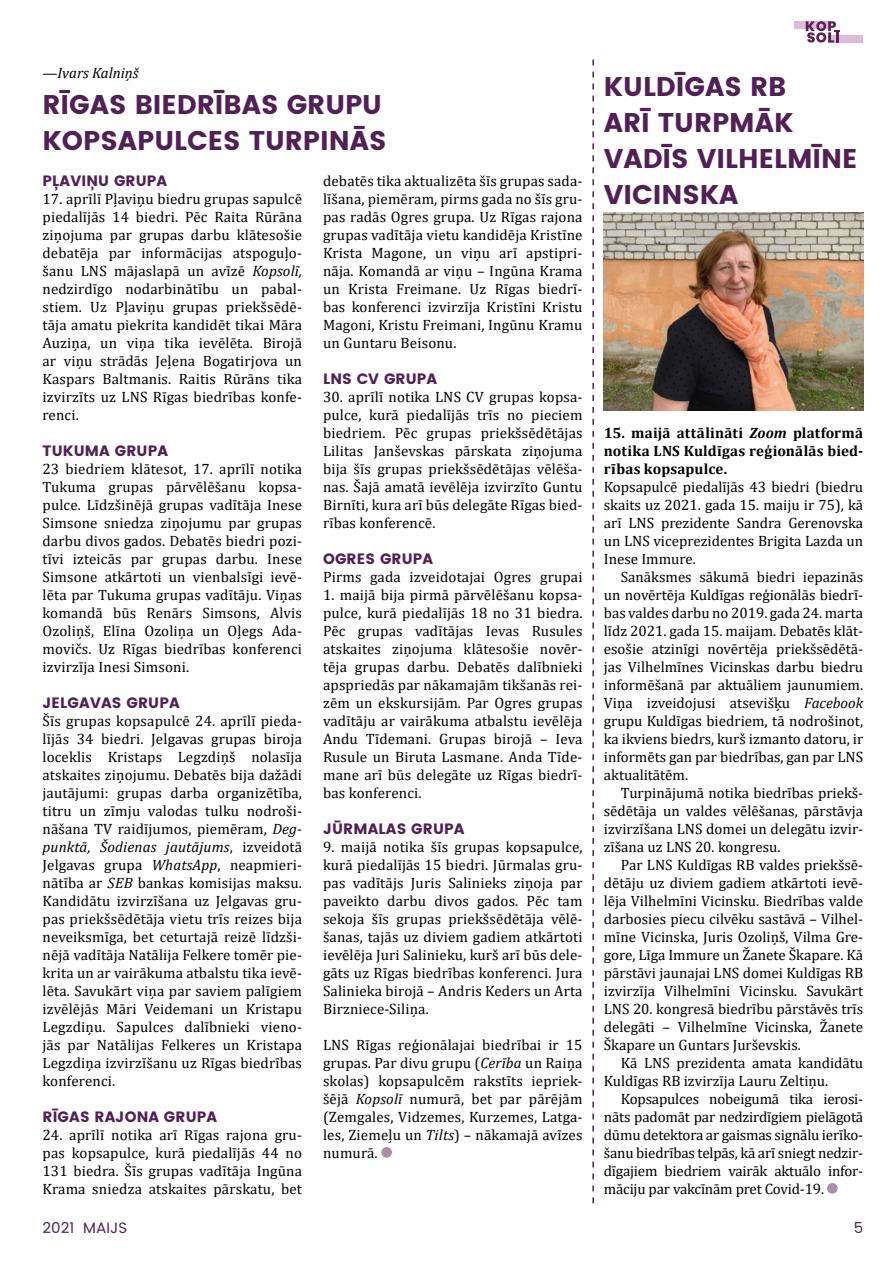
<style>
.page{position:relative;width:893px;height:1263px;background:#fff}
.page>*{position:absolute;margin:0;border:0;box-sizing:border-box;transform-origin:0 0}
.t1{font:700 27px/36px "Poppins";color:#522057}
.t2{font:15px/18px "Cambria";letter-spacing:.01em;color:#000;text-align:justify}
.t3{font:700 15px "Poppins";letter-spacing:.01em;color:#522057}
.t4{font:700 15px/18px "Cambria";letter-spacing:.015em;color:#000;text-align:justify}
.t5{font:italic 15px "Cambria";color:#000}
.t6{font:15px "Poppins";color:#522057}
.s1{font-style:italic}
</style>
<div class="page">
<div style="left:827px;top:1183px;width:11px;height:11px;background:#ac8da9;border-radius:50%"></div>
<div style="left:381px;top:1147px;width:11px;height:11px;background:#ac8da9;border-radius:50%"></div>
<svg style="left:592px;top:60px;width:2px;height:1143px"></svg>
<img style="left:604px;top:213px;width:259px;height:198px">
<div style="left:795px;top:21px;width:36px;height:8px;background:#ddbcdb"></div>
<div style="left:828px;top:35px;width:35px;height:8px;background:#ddbcdb"></div>
<svg style="left:806px;top:21px;width:34px;height:22px"></svg>
<p class="t5" style="left:43px;top:62px;width:98px">—Ivars Kalniņš</p>
<h1 class="t1" style="left:43px;top:86px;width:346px">RĪGAS BIEDRĪBAS GRUPU<br>KOPSAPULCES TURPINĀS</h1>
<p class="t3" style="left:43px;top:172px;width:126px">PĻAVIŅU GRUPA</p>
<p class="t2" style="left:43px;top:189px;width:261px">17. aprīlī Pļaviņu biedru grupas sapulcē piedalījās 14 biedri. Pēc Raita Rūrāna ziņojuma par grupas darbu klātesošie debatēja par informācijas atspoguļo&shy;šanu LNS mājaslapā un avīzē <span class="s1">Kopsolī, </span>nedzirdīgo nodarbinātību un pabal&shy;stiem. Uz Pļaviņu grupas priekšsēdē&shy;tāja amatu piekrita kandidēt tikai Māra Auziņa, un viņa tika ievēlēta. Birojā ar viņu strādās Jeļena Bogatirjova un Kaspars Baltmanis. Raitis Rūrāns tika izvirzīts uz LNS Rīgas biedrības konfe&shy;renci.</p>
<p class="t3" style="left:43px;top:442px;width:127px">TUKUMA GRUPA</p>
<p class="t2" style="left:43px;top:459px;width:261px">23 biedriem klātesot, 17. aprīlī notika Tukuma grupas pārvēlēšanu kopsa&shy;pulce. Līdzšinējā grupas vadītāja Inese Simsone sniedza ziņojumu par grupas darbu divos gados. Debatēs biedri pozi&shy;tīvi izteicās par grupas darbu. Inese Simsone atkārtoti un vienbalsīgi ievē&shy;lēta par Tukuma grupas vadītāju. Viņas komandā būs Renārs Simsons, Alvis Ozoliņš, Elīna Ozoliņa un Oļegs Ada&shy;movičs. Uz Rīgas biedrības konferenci izvirzīja Inesi Simsoni.</p>
<p class="t3" style="left:43px;top:694px;width:139px">JELGAVAS GRUPA</p>
<p class="t2" style="left:43px;top:711px;width:261px">Šīs grupas kopsapulcē 24. aprīlī pieda&shy;lījās 34 biedri. Jelgavas grupas biroja loceklis Kristaps Legzdiņš nolasīja atskaites ziņojumu. Debatēs bija dažādi jautājumi: grupas darba organizētība, titru un zīmju valodas tulku nodroši&shy;nāšana TV raidījumos, piemēram, <span class="s1">Deg&shy;punktā, Šodienas jautājums</span>, izveidotā Jelgavas grupa <span class="s1">WhatsApp</span>, neapmieri&shy;nātība ar <span class="s1">SEB</span> bankas komisijas maksu.<br>Kandidātu izvirzīšana uz Jelgavas gru&shy;pas priekšsēdētāja vietu trīs reizes bija neveiksmīga, bet ceturtajā reizē līdzši&shy;nējā vadītāja Natālija Felkere tomēr pie&shy;krita un ar vairākuma atbalstu tika ievē&shy;lēta. Savukārt viņa par saviem palīgiem izvēlējās Māri Veidemani un Kristapu Legzdiņu. Sapulces dalībnieki vieno&shy;jās par Natālijas Felkeres un Kristapa Legzdiņa izvirzīšanu uz Rīgas biedrības konferenci.</p>
<p class="t3" style="left:43px;top:1108px;width:176px">RĪGAS RAJONA GRUPA</p>
<p class="t2" style="left:43px;top:1125px;width:261px">24. aprīlī notika arī Rīgas rajona gru&shy;pas kopsapulce, kurā piedalījās 44 no 131 biedra. Šīs grupas vadītāja Ingūna Krama sniedza atskaites pārskatu, bet</p>
<p class="t2" style="left:323px;top:171px;width:261px">debatēs tika aktualizēta šīs grupas sada&shy;līšana, piemēram, pirms gada no šīs gru&shy;pas radās Ogres grupa. Uz Rīgas rajona grupas vadītāja vietu kandidēja Kristīne Krista Magone, un viņu arī apstipri&shy;nāja. Komandā ar viņu – Ingūna Krama un Krista Freimane. Uz Rīgas biedrī&shy;bas konferenci izvirzīja Kristīni Kristu Magoni, Kristu Freimani, Ingūnu Kramu un Guntaru Beisonu.</p>
<p class="t3" style="left:323px;top:370px;width:116px">LNS CV GRUPA</p>
<p class="t2" style="left:323px;top:387px;width:261px">30. aprīlī notika LNS CV grupas kopsa&shy;pulce, kurā piedalījās trīs no pieciem biedriem. Pēc grupas priekšsēdētājas Lilitas Janševskas pārskata ziņojuma bija šīs grupas priekšsēdētājas vēlēša&shy;nas. Šajā amatā ievēlēja izvirzīto Guntu Birnīti, kura arī būs delegāte Rīgas bied&shy;rības konferencē.</p>
<p class="t3" style="left:323px;top:550px;width:112px">OGRES GRUPA</p>
<p class="t2" style="left:323px;top:567px;width:261px">Pirms gada izveidotajai Ogres grupai</p>
<p class="t2" style="left:323px;top:585px;width:261px">1. maijā bija pirmā pārvēlēšanu kopsa&shy;pulce, kurā piedalījās 18 no 31 biedra.<br>Pēc grupas vadītājas Ievas Rusules atskaites ziņojuma klātesošie novēr&shy;tēja grupas darbu. Debatēs dalībnieki apspriedās par nākamajām tikšanās rei&shy;zēm un ekskursijām. Par Ogres grupas vadītāju ar vairākuma atbalstu ievēlēja Andu Tīdemani. Grupas birojā – Ieva Rusule un Biruta Lasmane. Anda Tīde&shy;mane arī būs delegāte uz Rīgas biedrī&shy;bas konferenci.</p>
<p class="t3" style="left:323px;top:820px;width:143px">JŪRMALAS GRUPA</p>
<p class="t2" style="left:323px;top:837px;width:261px">9. maijā notika šīs grupas kopsapulce, kurā piedalījās 15 biedri. Jūrmalas gru&shy;pas vadītājs Juris Salinieks ziņoja par paveikto darbu divos gados. Pēc tam sekoja šīs grupas priekšsēdētāja vēlē&shy;šanas, tajās uz diviem gadiem atkārtoti ievēlēja Juri Salinieku, kurš arī būs dele&shy;gāts uz Rīgas biedrības konferenci. Jura Salinieka birojā – Andris Keders un Arta Birzniece-Siliņa.</p>
<p class="t2" style="left:323px;top:1035px;width:261px">LNS Rīgas reģionālajai biedrībai ir 15 grupas. Par divu grupu (<span class="s1">Cerība</span> un Raiņa skolas) kopsapulcēm rakstīts iepriek&shy;šējā <span class="s1">Kopsolī</span> numurā, bet par pārējām (Zemgales, Vidzemes, Kurzemes, Latga&shy;les, Ziemeļu un <span class="s1">Tilts</span>) – nākamajā avīzes numurā.</p>
<h1 class="t1" style="left:604px;top:68px;width:255px">KULDĪGAS RB<br>ARĪ TURPMĀK<br>VADĪS VILHELMĪNE<br>VICINSKA</h1>
<p class="t4" style="left:604px;top:423px;width:261px">15. maijā attālināti <span class="s1">Zoom</span> platformā notika LNS Kuldīgas reģionālās bied&shy;rības kopsapulce.</p>
<p class="t2" style="left:604px;top:477px;width:261px">Kopsapulcē piedalījās 43 biedri (biedru skaits uz 2021. gada 15. maiju ir 75), kā arī LNS prezidente Sandra Gerenovska un LNS viceprezidentes Brigita Lazda un Inese Immure.</p>
<p class="t2" style="left:604px;top:567px;width:261px;text-indent:17px">Sanāksmes sākumā biedri iepazinās un novērtēja Kuldīgas reģionālās biedrī&shy;bas valdes darbu no 2019. gada 24. marta līdz 2021. gada 15. maijam. Debatēs klāt&shy;esošie atzinīgi novērtēja priekšsēdētā&shy;jas Vilhelmīnes Vicinskas darbu biedru informēšanā par aktuāliem jaunumiem.<br>Viņa izveidojusi atsevišķu <span class="s1">Facebook </span>grupu Kuldīgas biedriem, tā nodrošinot, ka ikviens biedrs, kurš izmanto datoru, ir informēts gan par biedrības, gan par LNS aktualitātēm.</p>
<p class="t2" style="left:604px;top:783px;width:261px;text-indent:17px">Turpinājumā notika biedrības priekš&shy;sēdētāja un valdes vēlēšanas, pārstāvja izvirzīšana LNS domei un delegātu izvir&shy;zīšana uz LNS 20. kongresu.</p>
<p class="t2" style="left:604px;top:855px;width:261px;text-indent:17px">Par LNS Kuldīgas RB valdes priekšsē&shy;dētāju uz diviem gadiem atkārtoti ievē&shy;lēja Vilhelmīni Vicinsku. Biedrības valde darbosies piecu cilvēku sastāvā – Vilhel&shy;mīne Vicinska, Juris Ozoliņš, Vilma Gre&shy;gore, Līga Immure un Žanete Škapare. Kā pārstāvi jaunajai LNS domei Kuldīgas RB izvirzīja Vilhelmīni Vicinsku. Savukārt LNS 20. kongresā biedrību pārstāvēs trīs delegāti – Vilhelmīne Vicinska, Žanete Škapare un Guntars Jurševskis.</p>
<p class="t2" style="left:604px;top:1053px;width:261px;text-indent:17px">Kā LNS prezidenta amata kandidātu<br>Kuldīgas RB izvirzīja Lauru Zeltiņu.</p>
<p class="t2" style="left:604px;top:1089px;width:261px;text-indent:17px">Kopsapulces nobeigumā tika ierosi&shy;nāts padomāt par nedzirdīgiem pielāgotā dūmu detektora ar gaismas signālu ierīko&shy;šanu biedrības telpās, kā arī sniegt nedzir&shy;dīgajiem biedriem vairāk aktuālo infor&shy;māciju par vakcīnām pret Covid-19.</p>
<p class="t6" style="left:43px;top:1217px;width:86px">2021 MAIJS</p>
<p class="t6" style="left:854px;top:1217px;width:11px">5</p>
</div>
